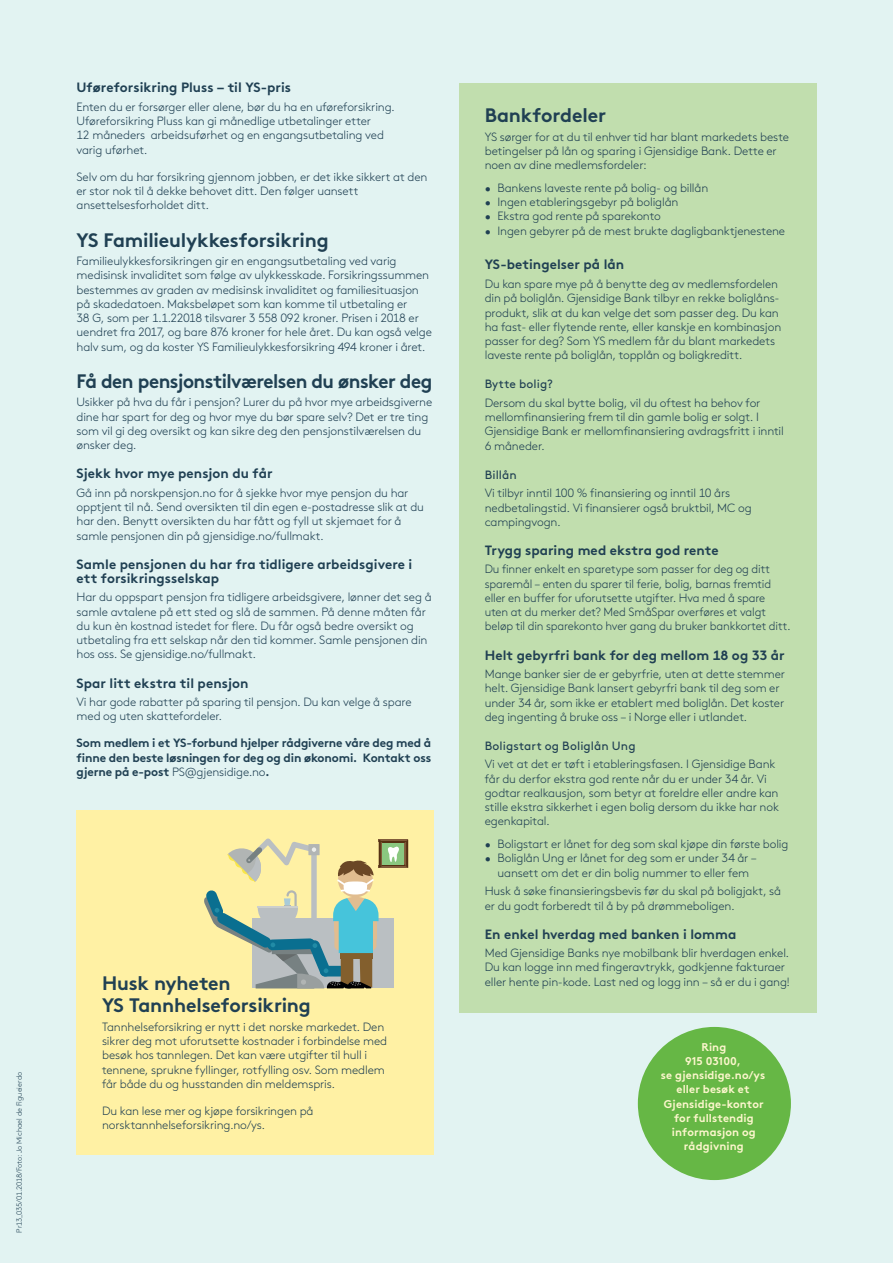
<style>
.page{position:relative;width:893px;height:1263px;background:#e2f3f2}
.page>*{position:absolute;margin:0;border:0;box-sizing:border-box;transform-origin:0 0}
.Subheading_1{font:700 19.5px/22.5px "Gjen Brown OT";letter-spacing:-.01em;color:#204053}
.Subheading_1-2{font:700 19.5px "Gjen Brown OT";letter-spacing:-.03em;color:#204053}
.Subheading_02{font:13.5px/14.2px "Gjen Brown OT Bold Alt";letter-spacing:.005em;color:#204053}
.Brødtekst{font:300 12px/14.2px "Gjen Brown OT";letter-spacing:-.01em;color:#204053}
.Brødtekst-2{font:700 12px/14.2px "Gjen Brown OT";letter-spacing:-.01em;color:#204053;text-align:justify}
.Subheading_03{font:12px "Gjen Brown OT";letter-spacing:.01em;color:#204053}
.Liten_skrift_Bold{font:700 11.25px/14.2px "Gjen Brown OT";letter-spacing:.01em;color:#fcf6cc;text-align:center}
.Noter{font:300 7.5px "Gjen Brown OT";letter-spacing:-.005em;color:#204053}
.s1{font-weight:300}
</style>
<div class="page">
<div style="left:459px;top:83px;width:357px;height:929px;background:#c1deae"></div>
<div style="left:638px;top:1027px;width:153px;height:153px;background:#66b745;border-radius:50%"></div>
<div style="left:77px;top:810px;width:357px;height:344px;background:#fff1a4"></div>
<svg style="left:204px;top:838px;width:204px;height:150px"></svg>
<p class="Subheading_02" style="left:77px;top:79px;width:216px">Uføreforsikring Pluss – til YS-pris</p>
<p class="Brødtekst" style="left:77px;top:99px;width:320px">Enten du er forsørger eller alene, bør du ha en uføreforsikring.<br>Uføreforsikring Pluss kan gi månedlige utbetalinger etter<br>12 måneders arbeidsuførhet og en engangsutbetaling ved varig uførhet.</p>
<p class="Brødtekst" style="left:77px;top:168px;width:352px">Selv om du har forsikring gjennom jobben, er det ikke sikkert at den er stor nok til å dekke behovet ditt. Den følger uansett ansettelsesforholdet ditt.</p>
<p class="Subheading_1" style="left:77px;top:226px;width:254px">YS Familieulykkesforsikring</p>
<p class="Brødtekst" style="left:77px;top:253px;width:357px">Familieulykkesforsikringen gir en engangsutbetaling ved varig medisinsk invaliditet som følge av ulykkesskade. Forsikringssummen bestemmes av graden av medisinsk invaliditet og familiesituasjon på skadedatoen. Maksbeløpet som kan komme til utbetaling er<br>38 G, som per 1.1.22018 tilsvarer 3 558 092 kroner. Prisen i 2018 er uendret fra 2017, og bare 876 kroner for hele året. Du kan også velge halv sum, og da koster YS Familieulykkesforsikring 494 kroner i året.</p>
<p class="Subheading_1-2" style="left:77px;top:365px;width:357px">Få den pensjonstilværelsen du ønsker deg</p>
<p class="Brødtekst" style="left:77px;top:394px;width:357px">Usikker på hva du får i pensjon? Lurer du på hvor mye arbeidsgiverne dine har spart for deg og hvor mye du bør spare selv? Det er tre ting som vil gi deg oversikt og kan sikre deg den pensjonstilværelsen du ønsker deg.</p>
<p class="Subheading_02" style="left:77px;top:465px;width:198px">Sjekk hvor mye pensjon du får</p>
<p class="Brødtekst" style="left:77px;top:485px;width:349px">Gå inn på norskpensjon.no for å sjekke hvor mye pensjon du har opptjent til nå. Send oversikten til din egen e-postadresse slik at du har den. Benytt oversikten du har fått og fyll ut skjemaet for å samle pensjonen din på gjensidige.no/fullmakt.</p>
<p class="Subheading_02" style="left:77px;top:555px;width:337px">Samle pensjonen du har fra tidligere arbeidsgivere i ett forsikringsselskap</p>
<p class="Brødtekst" style="left:77px;top:589px;width:357px">Har du oppspart pensjon fra tidligere arbeidsgivere, lønner det seg å samle avtalene på ett sted og slå de sammen. På denne måten får du kun èn kostnad istedet for flere. Du får også bedre oversikt og utbetaling fra ett selskap når den tid kommer. Samle pensjonen din hos oss. Se gjensidige.no/fullmakt.</p>
<p class="Subheading_02" style="left:77px;top:674px;width:173px">Spar litt ekstra til pensjon</p>
<p class="Brødtekst" style="left:77px;top:694px;width:337px">Vi har gode rabatter på sparing til pensjon. Du kan velge å spare med og uten skattefordeler.</p>
<p class="Brødtekst-2" style="left:77px;top:735px;width:356px">Som medlem i et YS-forbund hjelper rådgiverne våre deg med å finne den beste løsningen for deg og din økonomi. Kontakt oss gjerne på e-post <span class="s1">PS@gjensidige.no</span>.</p>
<p class="Noter" style="left:14px;top:1232px;width:162px;rotate:-90deg">Pr13_035/01.2018/Foto: Jo Michael de Figueierdo</p>
<p class="Subheading_1" style="left:102px;top:970px;width:210px">Husk nyheten<br>YS Tannhelseforsikring</p>
<p class="Brødtekst" style="left:102px;top:1019px;width:287px">Tannhelseforsikring er nytt i det norske markedet. Den sikrer deg mot uforutsette kostnader i forbindelse med besøk hos tannlegen. Det kan være utgifter til hull i tennene, sprukne fyllinger, rotfylling osv. Som medlem får både du og husstanden din meldemspris.</p>
<p class="Brødtekst" style="left:102px;top:1103px;width:213px">Du kan lese mer og kjøpe forsikringen på norsktannhelseforsikring.no/ys.</p>
<p class="Subheading_1" style="left:485px;top:102px;width:123px">Bankfordeler</p>
<p class="Brødtekst" style="left:485px;top:128px;width:306px">YS sørger for at du til enhver tid har blant markedets beste betingelser på lån og sparing i Gjensidige Bank. Dette er noen av dine medlemsfordeler:</p>
<p class="Brødtekst" style="left:485px;top:180px;width:225px">• Bankens laveste rente på bolig- og billån</p>
<p class="Brødtekst" style="left:485px;top:194px;width:195px">• Ingen etableringsgebyr på boliglån</p>
<p class="Brødtekst" style="left:485px;top:208px;width:178px">• Ekstra god rente på sparekonto</p>
<p class="Brødtekst" style="left:485px;top:222px;width:302px">• Ingen gebyrer på de mest brukte dagligbanktjenestene</p>
<p class="Subheading_02" style="left:485px;top:256px;width:141px">YS-betingelser på lån</p>
<p class="Brødtekst" style="left:485px;top:276px;width:298px">Du kan spare mye på å benytte deg av medlemsfordelen din på boliglån. Gjensidige Bank tilbyr en rekke boliglåns&shy;produkt, slik at du kan velge det som passer deg. Du kan ha fast- eller flytende rente, eller kanskje en kombinasjon passer for deg? Som YS medlem får du blant markedets laveste rente på boliglån, topplån og boligkreditt.</p>
<p class="Subheading_03" style="left:485px;top:375px;width:70px">Bytte bolig?</p>
<p class="Brødtekst" style="left:485px;top:395px;width:301px">Dersom du skal bytte bolig, vil du oftest ha behov for mellomfinansiering frem til din gamle bolig er solgt. I Gjensidige Bank er mellomfinansiering avdragsfritt i inntil 6 måneder.</p>
<p class="Subheading_03" style="left:485px;top:465px;width:34px">Billån</p>
<p class="Brødtekst" style="left:485px;top:485px;width:268px">Vi tilbyr inntil 100 % finansiering og inntil 10 års nedbetalingstid. Vi finansierer også bruktbil, MC og campingvogn.</p>
<p class="Subheading_02" style="left:485px;top:542px;width:235px">Trygg sparing med ekstra god rente</p>
<p class="Brødtekst" style="left:485px;top:561px;width:307px">Du finner enkelt en sparetype som passer for deg og ditt sparemål – enten du sparer til ferie, bolig, barnas fremtid eller en buffer for uforutsette utgifter. Hva med å spare uten at du merker det? Med SmåSpar overføres et valgt beløp til din sparekonto hver gang du bruker bankkortet ditt.</p>
<p class="Subheading_02" style="left:485px;top:646px;width:302px">Helt gebyrfri bank for deg mellom 18 og 33 år</p>
<p class="Brødtekst" style="left:485px;top:666px;width:302px">Mange banker sier de er gebyrfrie, uten at dette stemmer helt. Gjensidige Bank lansert gebyrfri bank til deg som er under 34 år, som ikke er etablert med boliglån. Det koster deg ingenting å bruke oss – i Norge eller i utlandet.</p>
<p class="Subheading_03" style="left:485px;top:737px;width:152px">Boligstart og Boliglån Ung</p>
<p class="Brødtekst" style="left:485px;top:756px;width:296px">Vi vet at det er tøft i etableringsfasen. I Gjensidige Bank får du derfor ekstra god rente når du er under 34 år. Vi godtar realkausjon, som betyr at foreldre eller andre kan stille ekstra sikkerhet i egen bolig dersom du ikke har nok egenkapital.</p>
<p class="Brødtekst" style="left:485px;top:836px;width:305px">• Boligstart er lånet for deg som skal kjøpe din første bolig</p>
<p class="Brødtekst" style="left:485px;top:850px;width:273px;text-align:center">• Boliglån Ung er lånet for deg som er under 34 år – uansett om det er din bolig nummer to eller fem</p>
<p class="Brødtekst" style="left:485px;top:883px;width:298px">Husk å søke finansieringsbevis før du skal på boligjakt, så er du godt forberedt til å by på drømmeboligen.</p>
<p class="Subheading_02" style="left:485px;top:925px;width:253px">En enkel hverdag med banken i lomma</p>
<p class="Brødtekst" style="left:485px;top:945px;width:306px">Med Gjensidige Banks nye mobilbank blir hverdagen enkel.<br>Du kan logge inn med fingeravtrykk, godkjenne fakturaer eller hente pin-kode. Last ned og logg inn – så er du i gang!</p>
<p class="Liten_skrift_Bold" style="left:661px;top:1038px;width:106px">Ring<br>915 03100,<br>se gjensidige.no/ys eller besøk et<br>Gjensidige-kontor for fullstendig informasjon og rådgivning</p>
</div>
